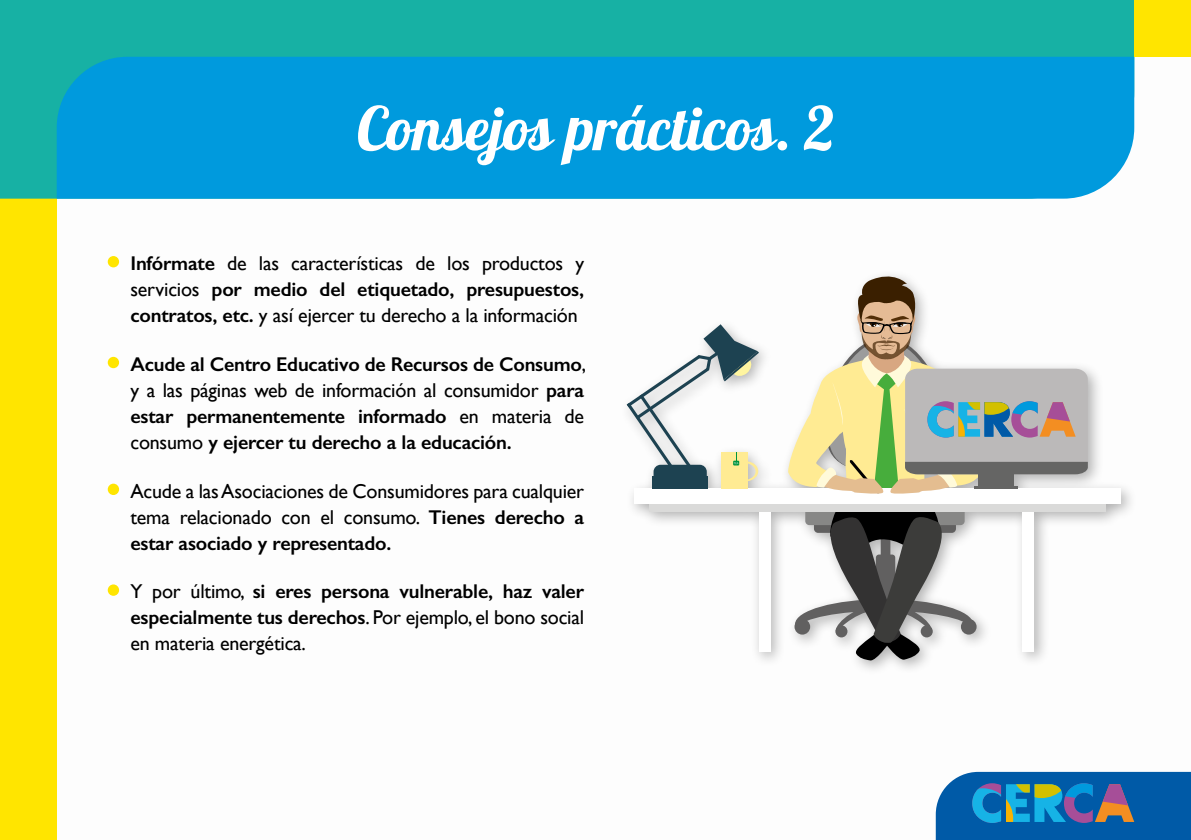
<style>
.page{position:relative;width:1191px;height:840px;background:#fff}
.page>*{position:absolute;margin:0;border:0;box-sizing:border-box;transform-origin:0 0}
.t1{font:60px "Lobster";color:#fff}
.t2{font:600 20px/26px "Gill Sans";letter-spacing:-.01em;color:#000;text-align:justify}
.t3{font:20px/26px "Gill Sans";letter-spacing:-.01em;color:#000;text-align:justify}
.s1{font-weight:600}
.s2{font-weight:400}
</style>
<div class="page">
<div style="left:0;top:198px;width:57px;height:641px;background:#ffe500"></div>
<div style="left:0;top:0;width:1134px;height:198px;background:#17b1a4"></div>
<div style="left:57px;top:57px;width:1077px;height:141px;background:#009add"></div>
<div style="left:1134px;top:0;width:57px;height:57px;background:#ffe500"></div>
<div style="left:108px;top:256px;width:11px;height:11px;background:#ffe500;border-radius:50%"></div>
<div style="left:108px;top:356px;width:11px;height:12px;background:#ffe500;border-radius:50%"></div>
<div style="left:108px;top:483px;width:11px;height:11px;background:#ffe500;border-radius:50%"></div>
<div style="left:108px;top:584px;width:11px;height:11px;background:#ffe500;border-radius:50%"></div>
<div style="left:619px;top:268px;width:517px;height:408px;background:#000;opacity:.3"></div>
<div style="left:758px;top:498px;width:12px;height:153px;background:#fff"></div>
<div style="left:649px;top:501px;width:456px;height:10px;background:#dadad9"></div>
<div style="left:634px;top:488px;width:486px;height:15px;background:#fff"></div>
<div style="left:652px;top:475px;width:56px;height:13px;background:#1d4251"></div>
<div style="left:721px;top:452px;width:26px;height:37px;background:#ffeb93"></div>
<svg style="left:626px;top:324px;width:133px;height:157px"></svg>
<svg style="left:788px;top:270px;width:299px;height:391px"></svg>
<svg style="left:935px;top:771px;width:256px;height:68px;background:#236ea7"></svg>
<h1 class="t1" style="left:357px;top:90px;width:479px">Consejos prácticos. 2</h1>
<p class="t3" style="left:130px;top:250px;width:455px"><span class="s1">Infórmate</span> de las características de los productos y servicios <span class="s1">por medio del etiquetado, presupuestos, contratos, etc.</span> y así ejercer tu derecho a la información</p>
<p class="t2" style="left:130px;top:350px;width:457px">Acude al Centro Educativo de Recursos de Consumo<span class="s2">, y a las páginas web de información al consumidor</span> para estar permanentemente informado <span class="s2">en materia de consumo</span> y ejercer tu derecho a la educación.</p>
<p class="t3" style="left:130px;top:477px;width:455px">Acude a las Asociaciones de Consumidores para cualquier tema relacionado con el consumo. <span class="s1">Tienes derecho a estar asociado y representado.</span></p>
<p class="t2" style="left:130px;top:578px;width:455px"><span class="s2">Y por último,</span> si eres persona vulnerable, haz valer especialmente tus derechos<span class="s2">. Por ejemplo, el bono social en materia energética.</span></p>
</div>
